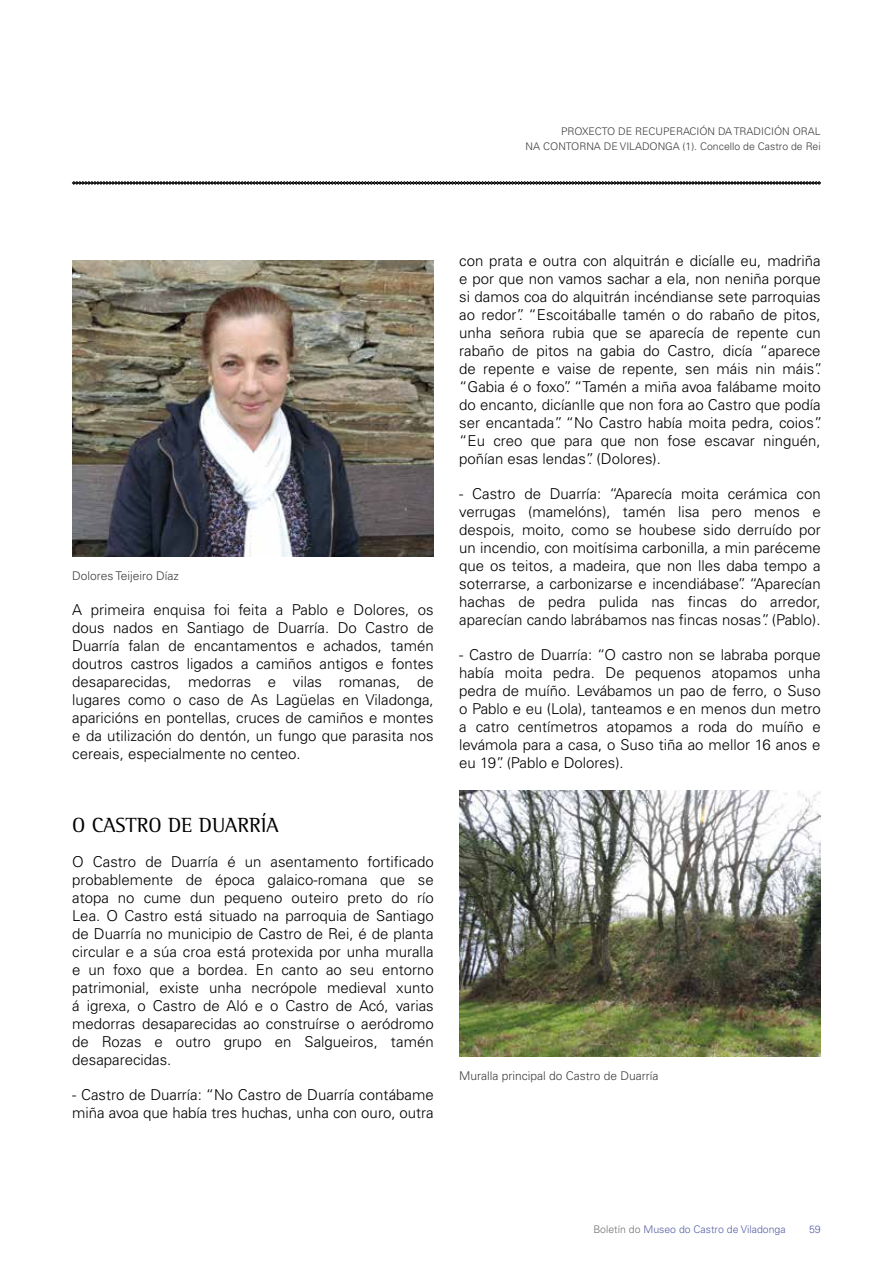
<style>
.page{position:relative;width:893px;height:1263px;background:#fff}
.page>*{position:absolute;margin:0;border:0;box-sizing:border-box;transform-origin:0 0}
.t1{font:21px "Rotis Semi Serif";color:#000}
.t2{font:300 15px/18px "Univers LT Std";color:#000;text-align:justify}
.t3{font:300 12px "Univers LT Std";color:#3e3d40}
.t4{font:300 10.5px/15px "Univers LT Std";color:#3e3d40;text-align:right}
.t5{font:300 10.5px "Univers LT Std";color:#5560a4}
.s1{color:#707172}
</style>
<div class="page">
<svg style="left:72px;top:181px;width:749px;height:4px;background:#616161"></svg>
<img style="left:72px;top:260px;width:362px;height:297px">
<img style="left:459px;top:790px;width:361px;height:267px">
<p class="t4" style="left:526px;top:124px;width:297px">PROXECTO DE RECUPERACIÓN DA TRADICIÓN ORAL<br>NA CONTORNA DE VILADONGA (1). Concello de Castro de Rei</p>
<p class="t3" style="left:72px;top:568px;width:108px">Dolores Teijeiro Díaz</p>
<p class="t2" style="left:72px;top:600px;width:363px">A primeira enquisa foi feita a Pablo e Dolores, os dous nados en Santiago de Duarría. Do Castro de Duarría falan de encantamentos e achados, tamén doutros castros ligados a camiños antigos e fontes desaparecidas, medorras e vilas romanas, de lugares como o caso de As Lagüelas en Viladonga, aparicións en pontellas, cruces de camiños e montes e da utilización do dentón, un fungo que parasita nos cereais, especialmente no centeo.</p>
<h1 class="t1" style="left:72px;top:812px;width:208px">O CASTRO DE DUARRÍA</h1>
<p class="t2" style="left:72px;top:852px;width:363px">O Castro de Duarría é un asentamento fortificado probablemente de época galaico-romana que se atopa no cume dun pequeno outeiro preto do río Lea. O Castro está situado na parroquia de Santiago de Duarría no municipio de Castro de Rei, é de planta circular e a súa croa está protexida por unha muralla e un foxo que a bordea. En canto ao seu entorno patrimonial, existe unha necrópole medieval xunto á igrexa, o Castro de Aló e o Castro de Acó, varias medorras desaparecidas ao construírse o aeródromo de Rozas e outro grupo en Salgueiros, tamén desaparecidas.</p>
<p class="t2" style="left:72px;top:1085px;width:363px">- Castro de Duarría: “No Castro de Duarría contábame miña avoa que había tres huchas, unha con ouro, outra</p>
<p class="t2" style="left:459px;top:252px;width:365px;text-align:left">con prata e outra con alquitrán e dicíalle eu, madriña e por que non vamos sachar a ela, non neniña porque si damos coa do alquitrán incéndianse sete parroquias ao redor”. “Escoitáballe tamén o do rabaño de pitos, unha señora rubia que se aparecía de repente cun rabaño de pitos na gabia do Castro, dicía “aparece de repente e vaise de repente, sen máis nin máis”. “Gabia é o foxo”. “Tamén a miña avoa falábame moito do encanto, dicíanlle que non fora ao Castro que podía ser encantada”. “No Castro había moita pedra, coios”. “Eu creo que para que non fose escavar ninguén, poñían esas lendas”. (Dolores).</p>
<p class="t2" style="left:459px;top:485px;width:363px">- Castro de Duarría: “Aparecía moita cerámica con verrugas (mamelóns), tamén lisa pero menos e despois, moito, como se houbese sido derruído por un incendio, con moitísima carbonilla, a min paréceme que os teitos, a madeira, que non lles daba tempo a soterrarse, a carbonizarse e incendiábase”. “Aparecían hachas de pedra pulida nas fincas do arredor, aparecían cando labrábamos nas fincas nosas”. (Pablo).</p>
<p class="t2" style="left:459px;top:646px;width:363px">- Castro de Duarría: “O castro non se labraba porque había moita pedra. De pequenos atopamos unha pedra de muíño. Levábamos un pao de ferro, o Suso o Pablo e eu (Lola), tanteamos e en menos dun metro a catro centímetros atopamos a roda do muíño e levámola para a casa, o Suso tiña ao mellor 16 anos e eu 19”. (Pablo e Dolores).</p>
<p class="t3" style="left:459px;top:1068px;width:201px">Muralla principal do Castro de Duarría</p>
<p class="t5" style="left:593px;top:1223px;width:194px"><span class="s1">Boletín do</span> Museo do Castro de Viladonga</p>
<p class="t5" style="left:809px;top:1223px;width:13px">59</p>
</div>
